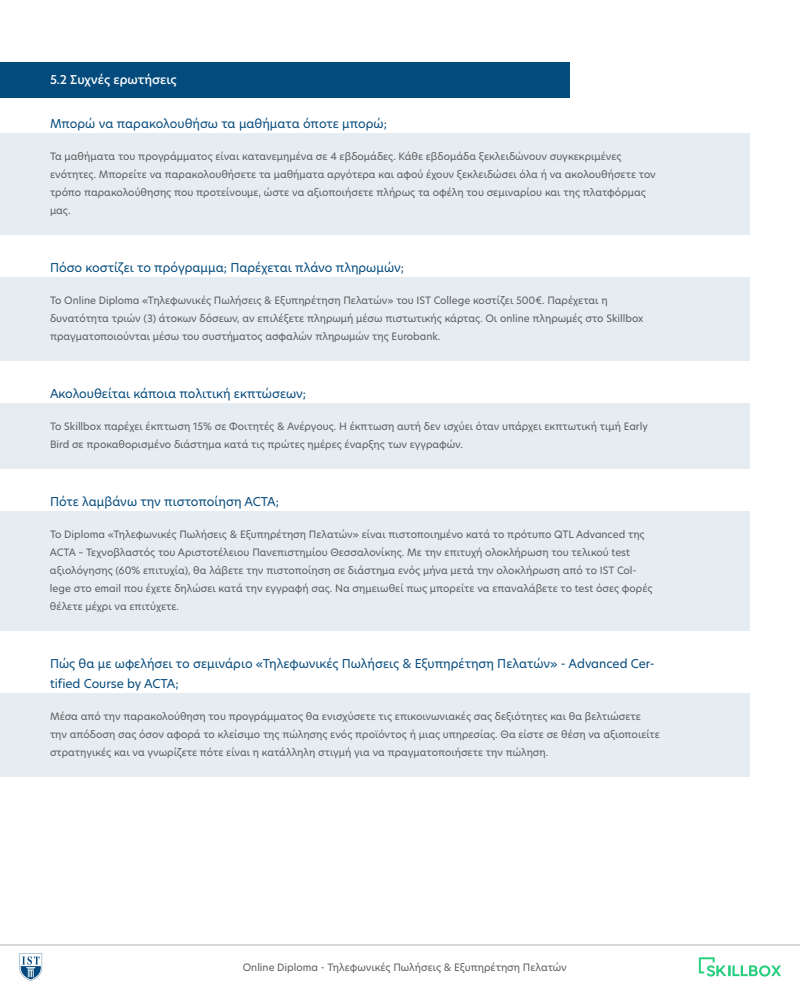
<style>
.page{position:relative;width:800px;height:1000px;background:#fff}
.page>*{position:absolute;margin:0;border:0;box-sizing:border-box;transform-origin:0 0}
.t1{font:12px/20px "Hero New";color:#034a7d}
.t2{font:500 12px "Hero New";color:#fff}
.t3{font:10px/18px "Hero New";color:#5a5a5a}
</style>
<div class="page">
<img style="left:20px;top:953px;width:23px;height:28px">
<svg style="left:699px;top:957px;width:82px;height:20px"></svg>
<hr style="left:0;top:945px;width:800px;height:1px;background:#b3b3b3">
<div style="left:0;top:62px;width:570px;height:36px;background:#034a7d"></div>
<div style="left:0;top:133px;width:750px;height:102px;background:#e6edf2"></div>
<div style="left:0;top:277px;width:750px;height:84px;background:#e6edf2"></div>
<div style="left:0;top:403px;width:750px;height:66px;background:#e6edf2"></div>
<div style="left:0;top:511px;width:750px;height:120px;background:#e6edf2"></div>
<div style="left:0;top:693px;width:750px;height:84px;background:#e6edf2"></div>
<p class="t2" style="left:50px;top:71px;width:128px">5.2 Συχνές ερωτή σεις</p>
<p class="t1" style="left:50px;top:113px;width:338px">Μπορώ να παρακολουθή σω τα μαθή ματα όποτε μπορώ;</p>
<p class="t3" style="left:50px;top:147px;width:607px">Τα μαθή ματα του προγρά μματος είναι κατανεμημένα σε 4 εβδομάδες. Κάθε εβδομάδα ξεκλειδώνουν συγκεκριμένες ενότητες. Μπορείτε να παρακολουθή σετε τα μαθή ματα αργότερα και αφού έχουν ξεκλειδώσει όλα ή να ακολουθή σετε τον τρόπο παρακολούθησης που προτείνουμε, ώστε να αξιοποιή σετε πλή ρως τα οφέλη του σεμιναρίου και της πλατφό ρμας μας.</p>
<p class="t1" style="left:50px;top:257px;width:356px">Πόσο κοστίζει το πρόγραμμα; Παρέχεται πλάνο πληρωμών;</p>
<p class="t3" style="left:50px;top:291px;width:595px">Το Online Diploma «Τηλεφωνικές Πωλήσεις &amp; Εξυπηρέτηση Πελατών» του IST College κοστίζει 500€. Παρέχεται η δυνατότητα τριών (3) άτοκων δόσεων, αν επιλέξετε πληρωμή μέσω πιστωτική ς κάρτας. Οι online πληρωμές στο Skillbox πραγματοποιούνται μέσω του συστήματος ασφαλών πληρωμών της Eurobank.</p>
<p class="t1" style="left:50px;top:383px;width:258px">Ακολουθείται κάποια πολιτική εκπτώσεων;</p>
<p class="t3" style="left:50px;top:417px;width:599px">Το Skillbox παρέχει έ κπτωση 15% σε Φοιτητές &amp; Ανέ ργους. Η έ κπτωση αυτή δεν ισχύει όταν υπάρχει εκπτωτική τιμή Early<br>Bird σε προκαθορισμένο διάστημα κατά τις πρώτες ημέ ρες έναρξης των εγγραφών.</p>
<p class="t1" style="left:50px;top:491px;width:230px">Πότε λαμβάνω την πιστοποίηση ACTA;</p>
<p class="t3" style="left:50px;top:525px;width:604px">Το Diploma «Τηλεφωνικές Πωλήσεις &amp; Εξυπηρέτηση Πελατών» είναι πιστοποιημένο κατά το πρότυπο QTL Advanced της ACTA – Τεχνοβλαστό ς του Αριστοτέλειου Πανεπιστημίου Θεσσαλονίκης. Με την επιτυχή ολοκλή ρωση του τελικού test αξιολόγησης (60% επιτυχία), θα λά βετε την πιστοποίηση σε διάστημα ενός μήνα μετά την ολοκλήρωση από το IST Col&shy;lege στο email που έχετε δηλώσει κατά την εγγραφή σας. Να σημειωθεί πως μπορείτε να επαναλά βετε το test όσες φορές θέλετε μέχρι να επιτύχετε.</p>
<p class="t1" style="left:50px;top:653px;width:606px">Πώς θα με ωφελή σει το σεμινάριο «Τηλεφωνικές Πωλήσεις &amp; Εξυπηρέτηση Πελατών» - Advanced Cer&shy;tified Course by ACTA;</p>
<p class="t3" style="left:50px;top:707px;width:612px">Μέσα από την παρακολούθηση του προγράμματος θα ενισχύσετε τις επικοινωνιακές σας δεξιότητες και θα βελτιώσετε την απόδοση σας όσον αφορά το κλείσιμο της πώλησης ενός προϊόντος ή μιας υπηρεσίας. Θα είστε σε θέση να αξιοποιείτε στρατηγικές και να γνωρίζετε πότε είναι η κατάλληλη στιγμή για να πραγματοποιήσετε την πώληση.</p>
<p class="t3" style="left:243px;top:958px;width:326px">Online Diploma - Τηλεφωνικές Πωλήσεις &amp; Εξυπηρέτηση Πελατών</p>
</div>
